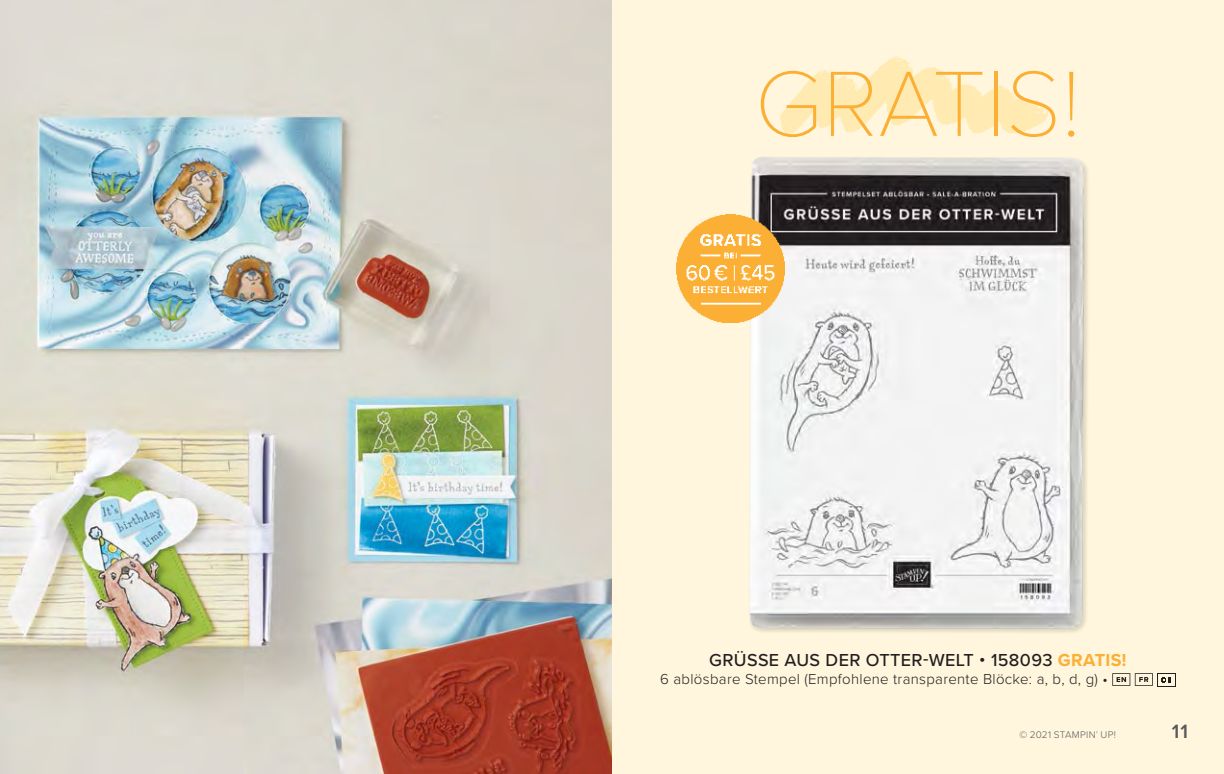
<style>
.page{position:relative;width:1224px;height:774px;background:#fff}
.page>*{position:absolute;margin:0;border:0;box-sizing:border-box;transform-origin:0 0}
.t1{font:100 96px "Proxima Nova T";color:#fbaf34}
.t2{font:600 20px "Proxima Nova";color:#58595b}
.t3{font:500 18px "Proxima Nova";letter-spacing:.02em;color:#231f20}
.t4{font:300 15px "Proxima Nova";letter-spacing:.02em;color:#231f20}
.t5{font:300 10px "Proxima Nova";letter-spacing:.03em;color:#58595b}
.s1{font-weight:700;color:#fbaf34}
.s2{font-family:"Proxima Nova T";font-weight:100}
</style>
<div class="page">
<div style="left:588px;top:0;width:636px;height:774px;background:#fff6dd"></div>
<img style="left:780px;top:56px;width:268px;height:80px">
<svg style="left:1112px;top:673px;width:41px;height:13px"></svg>
<img style="left:1157px;top:673px;width:19px;height:13px">
<div style="left:748px;top:156px;width:342px;height:479px;background:#231f20;opacity:.15"></div>
<img style="left:749px;top:157px;width:335px;height:472px">
<img style="left:0;top:0;width:612px;height:774px">
<img style="left:676px;top:214px;width:108px;height:108px">
<h1 class="t1" style="left:755px;top:32px;width:328px">GRATIS!</h1>
<p class="t3" style="left:709px;top:647px;width:419px">GRÜSSE AUS DER OTTER-WELT • 158093 <span class="s1">GRATIS!</span></p>
<p class="t4" style="left:660px;top:668px;width:449px">6 ablösbare Stempel (Empfohlene transparente Blöcke: a, b, d, g) •</p>
<p class="t5" style="left:1020px;top:727px;width:98px">© 2021 STAMPIN<span class="s2">'</span> UP!</p>
<h2 class="t2" style="left:1172px;top:716px;width:18px">11</h2>
</div>
